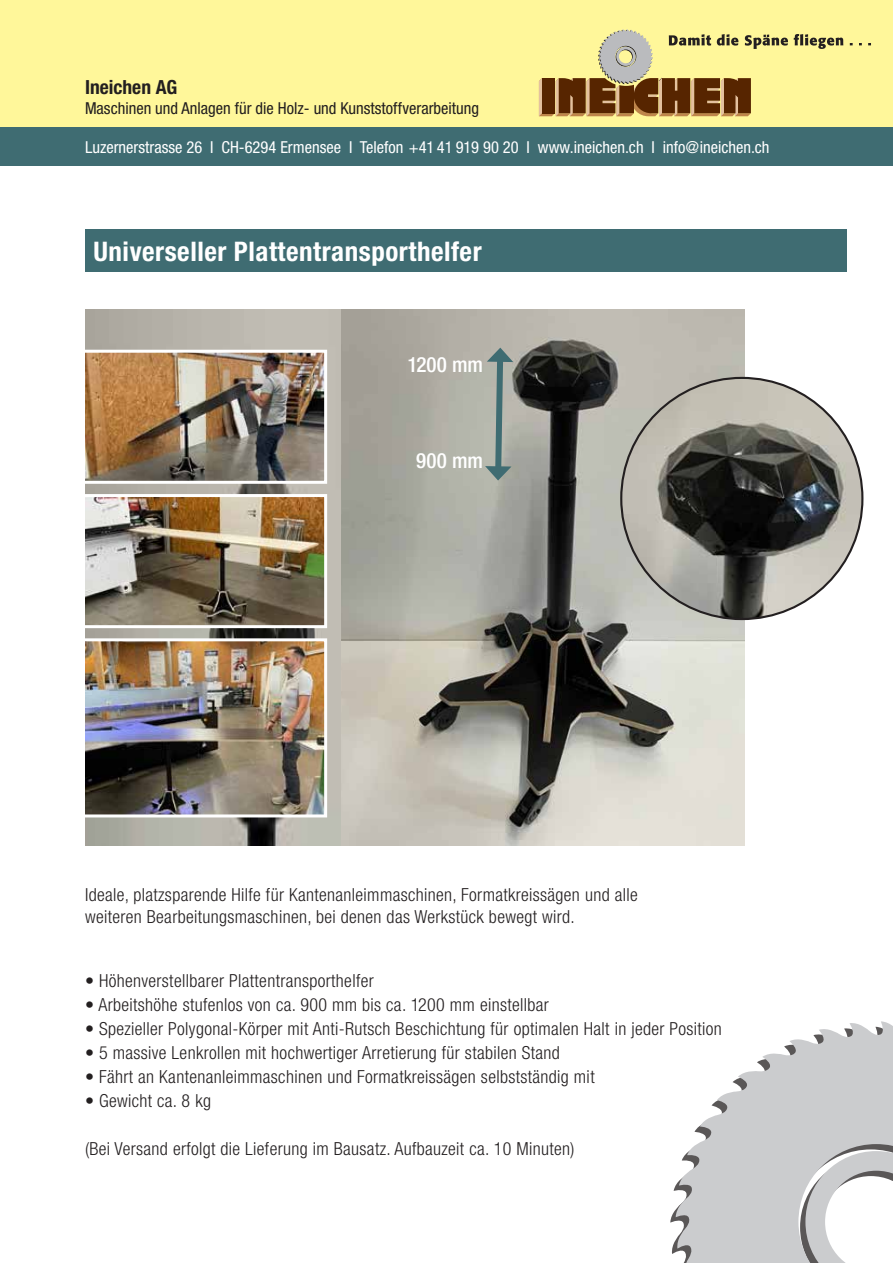
<style>
.page{position:relative;width:893px;height:1263px;background:#fff}
.page>*{position:absolute;margin:0;border:0;box-sizing:border-box;transform-origin:0 0}
.t1{font:700 condensed 27px "Helvetica Neue LT Std";letter-spacing:.02em;color:#fff}
.t2{font:500 condensed 21px "Helvetica Neue LT Std";letter-spacing:.015em;color:#fff}
.t3{font:700 condensed 19.5px "Helvetica Neue LT Std";color:#231f20}
.t4{font:300 condensed 18px/22.5px "Helvetica Neue LT Std";letter-spacing:.02em;color:#231f20}
.t5{font:condensed 16.5px "Helvetica Neue LT Std";color:#fff}
.t6{font:condensed 16.5px "Helvetica Neue LT Std";color:#231f20}
.s1{font-style:inherit}
</style>
<div class="page">
<div style="left:0;top:0;width:893px;height:128px;background:#fff79a"></div>
<div style="left:0;top:128px;width:893px;height:38px;background:#3f6c72"></div>
<svg style="left:539px;top:30px;width:249px;height:86px"></svg>
<svg style="left:794px;top:34px;width:49px;height:15px"></svg>
<div style="left:85px;top:230px;width:761px;height:42px;background:#3f6c72"></div>
<img style="left:340px;top:309px;width:404px;height:536px">
<img style="left:85px;top:309px;width:255px;height:536px">
<img style="left:85px;top:498px;width:238px;height:126px">
<div style="left:60px;top:494px;width:267px;height:134px;border:3px solid #fff"></div>
<img style="left:85px;top:642px;width:238px;height:171px">
<div style="left:60px;top:638px;width:267px;height:179px;border:3px solid #fff"></div>
<img style="left:85px;top:354px;width:238px;height:126px">
<div style="left:60px;top:350px;width:267px;height:134px;border:3px solid #fff"></div>
<img style="left:622px;top:378px;width:240px;height:241px;border-radius:118px">
<svg style="left:485px;top:348px;width:28px;height:132px;background:#95a19c"></svg>
<div style="left:32px;top:289px;width:53px;height:604px;background:#fff"></div>
<svg style="left:676px;top:1021px;width:217px;height:242px;fill:#cbccce"></svg>
<p class="t3" style="left:85px;top:75px;width:94px">Ineichen AG</p>
<p class="t6" style="left:85px;top:98px;width:396px">Maschinen und Anlagen für die Holz- und Kunststoffverarbeitung</p>
<p class="t5" style="left:85px;top:137px;width:686px">Luzernerstrasse 26 I CH-6294 Ermensee I Telefon +41 41 919 90 20 I www.ineichen.ch I info@ineichen.ch</p>
<h1 class="t1" style="left:94px;top:235px;width:390px">Universeller Plattentransporthelfer</h1>
<p class="t2" style="left:407px;top:352px;width:77px">1200 <span class="s1">mm</span></p>
<p class="t2" style="left:416px;top:448px;width:68px">900 <span class="s1">mm</span></p>
<p class="t4" style="left:85px;top:883px;width:554px">Ideale, platzsparende Hilfe für Kantenanleimmaschinen, Formatkreissägen und alle weiteren Bearbeitungsmaschinen, bei denen das Werkstück bewegt wird.</p>
<p class="t4" style="left:85px;top:969px;width:290px">• Höhenverstellbarer Plattentransporthelfer</p>
<p class="t4" style="left:85px;top:993px;width:465px">• Arbeitshöhe stufenlos von ca. 900 mm bis ca. 1200 mm einstellbar</p>
<p class="t4" style="left:85px;top:1017px;width:638px">• Spezieller Polygonal-Körper mit Anti-Rutsch Beschichtung für optimalen Halt in jeder Position</p>
<p class="t4" style="left:85px;top:1041px;width:476px">• 5 massive Lenkrollen mit hochwertiger Arretierung für stabilen Stand</p>
<p class="t4" style="left:85px;top:1065px;width:511px">• Fährt an Kantenanleimmaschinen und Formatkreissägen selbstständig mit</p>
<p class="t4" style="left:85px;top:1089px;width:127px">• Gewicht ca. 8 kg</p>
<p class="t4" style="left:85px;top:1137px;width:491px">(Bei Versand erfolgt die Lieferung im Bausatz. Aufbauzeit ca. 10 Minuten)</p>
</div>
